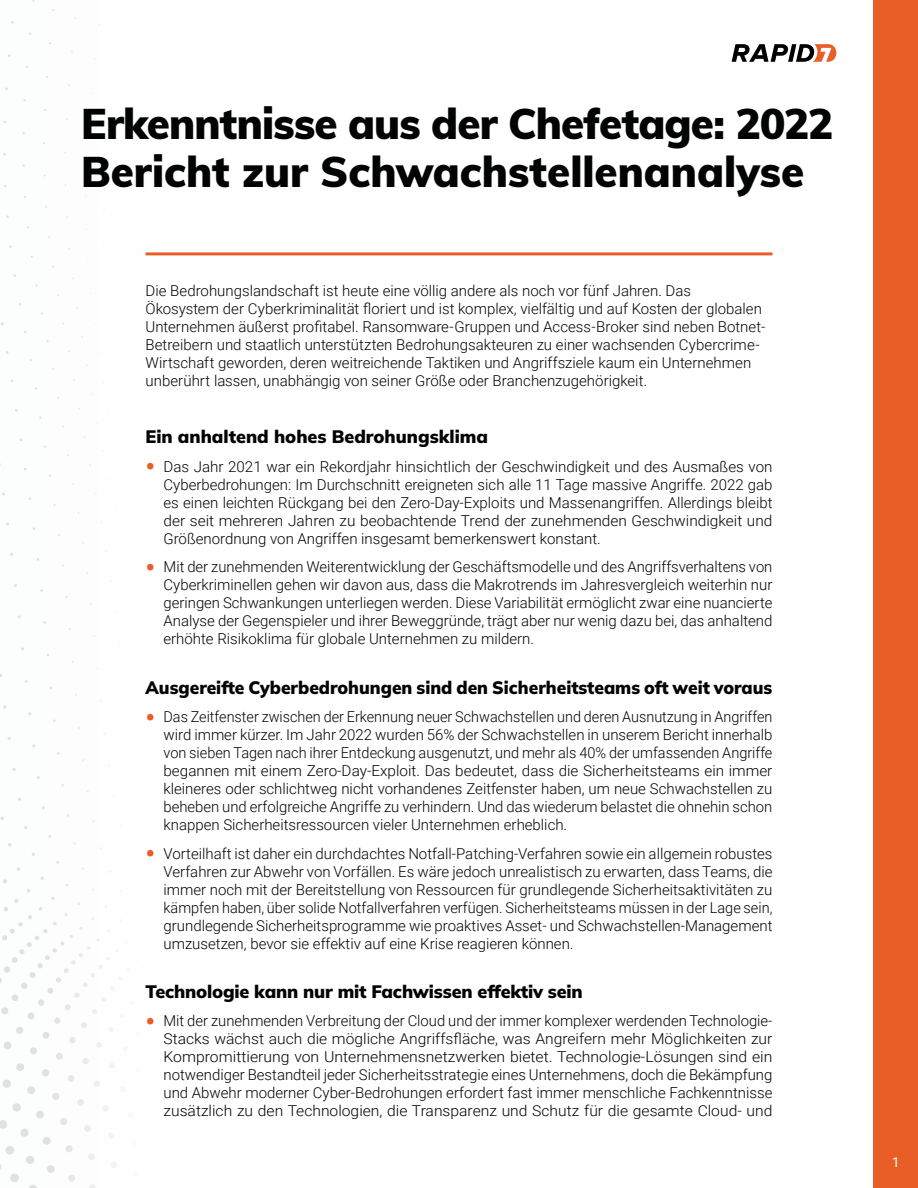
<style>
.page{position:relative;width:918px;height:1188px;background:#fff}
.page>*{position:absolute;margin:0;border:0;box-sizing:border-box;transform-origin:0 0}
.t1{font:900 42px/48px "Muli";letter-spacing:-.005em;color:#020303}
.t2{font:900 18px "Mulish";color:#020303}
.Body{font:300 15px/18px "Roboto";color:#020303;text-align:justify}
.Body-2{font:300 15px/18px "Roboto";color:#020303;text-align:justify;scale:.96 1}
.t3{font:13.5px "Roboto";color:#fff}
.s1{font-weight:700;font-size:27px;color:#e85e26}
</style>
<div class="page">
<svg style="left:732px;top:44px;width:104px;height:18px"></svg>
<div style="left:874px;top:0;width:44px;height:1188px;background:#e85e26"></div>
<svg style="left:3px;top:879px;width:4px;height:4px"></svg>
<svg style="left:16px;top:867px;width:4px;height:4px"></svg>
<svg style="left:8px;top:843px;width:4px;height:4px"></svg>
<svg style="left:4px;top:1041px;width:8px;height:9px"></svg>
<svg style="left:16px;top:1027px;width:7px;height:7px"></svg>
<svg style="left:0;top:899px;width:45px;height:120px"></svg>
<svg style="left:87px;top:939px;width:12px;height:10px"></svg>
<svg style="left:3px;top:1079px;width:8px;height:9px"></svg>
<svg style="left:16px;top:1063px;width:8px;height:8px"></svg>
<svg style="left:30px;top:1047px;width:7px;height:8px"></svg>
<svg style="left:42px;top:1032px;width:7px;height:7px"></svg>
<svg style="left:54px;top:1017px;width:7px;height:7px"></svg>
<svg style="left:65px;top:1004px;width:6px;height:6px"></svg>
<svg style="left:34px;top:907px;width:49px;height:91px"></svg>
<svg style="left:0;top:1120px;width:7px;height:9px"></svg>
<svg style="left:12px;top:1103px;width:9px;height:9px"></svg>
<svg style="left:27px;top:1086px;width:8px;height:8px"></svg>
<svg style="left:42px;top:1069px;width:7px;height:8px"></svg>
<svg style="left:56px;top:1053px;width:7px;height:7px"></svg>
<svg style="left:69px;top:1037px;width:7px;height:6px"></svg>
<svg style="left:81px;top:1022px;width:6px;height:6px"></svg>
<svg style="left:92px;top:1009px;width:5px;height:5px"></svg>
<svg style="left:102px;top:997px;width:4px;height:5px"></svg>
<svg style="left:83px;top:957px;width:31px;height:33px"></svg>
<svg style="left:5px;top:1146px;width:9px;height:9px"></svg>
<svg style="left:20px;top:1128px;width:9px;height:9px"></svg>
<svg style="left:36px;top:1111px;width:8px;height:8px"></svg>
<svg style="left:52px;top:1093px;width:7px;height:7px"></svg>
<svg style="left:68px;top:1075px;width:7px;height:7px"></svg>
<svg style="left:83px;top:1058px;width:6px;height:6px"></svg>
<svg style="left:96px;top:1042px;width:6px;height:5px"></svg>
<svg style="left:109px;top:1027px;width:4px;height:5px"></svg>
<svg style="left:10px;top:1173px;width:9px;height:9px"></svg>
<svg style="left:26px;top:1155px;width:8px;height:9px"></svg>
<svg style="left:43px;top:1137px;width:8px;height:8px"></svg>
<svg style="left:60px;top:1118px;width:7px;height:7px"></svg>
<svg style="left:77px;top:1099px;width:7px;height:7px"></svg>
<svg style="left:94px;top:1081px;width:6px;height:6px"></svg>
<svg style="left:110px;top:1063px;width:4px;height:5px"></svg>
<svg style="left:29px;top:1184px;width:8px;height:4px"></svg>
<svg style="left:47px;top:1165px;width:8px;height:8px"></svg>
<svg style="left:65px;top:1145px;width:8px;height:7px"></svg>
<svg style="left:84px;top:1125px;width:7px;height:7px"></svg>
<svg style="left:103px;top:1106px;width:5px;height:5px"></svg>
<svg style="left:68px;top:1175px;width:7px;height:7px"></svg>
<svg style="left:88px;top:1153px;width:7px;height:7px"></svg>
<svg style="left:108px;top:1133px;width:6px;height:5px"></svg>
<svg style="left:89px;top:1184px;width:7px;height:4px"></svg>
<svg style="left:111px;top:1162px;width:5px;height:6px"></svg>
<hr style="left:146px;top:252px;width:627px;height:3px;background:#e85e26">
<p class="t1" style="left:81px;top:98px;width:754px">Erkenntnisse aus der Chefetage: 2022<br>Bericht zur Schwachstellenanalyse</p>
<p class="Body" style="left:146px;top:281px;width:621px;text-align:left">Die Bedrohungslandschaft ist heute eine völlig andere als noch vor fünf Jahren. Das Ökosystem der Cyberkriminalität floriert und ist komplex, vielfältig und auf Kosten der globalen Unternehmen äußerst profitabel. Ransomware-Gruppen und Access-Broker sind neben Botnet-Betreibern und staatlich unterstützten Bedrohungsakteuren zu einer wachsenden Cybercrime-Wirtschaft geworden, deren weitreichende Taktiken und Angriffsziele kaum ein Unternehmen unberührt lassen, unabhängig von seiner Größe oder Branchenzugehörigkeit.</p>
<h1 class="t2" style="left:146px;top:425px;width:344px">Ein anhaltend hohes Bedrohungsklima</h1>
<p class="Body" style="left:164px;top:457px;width:611px;text-indent:-18px"><span class="s1">•</span> Das Jahr 2021 war ein Rekordjahr hinsichtlich der Geschwindigkeit und des Ausmaßes von Cyberbedrohungen: Im Durchschnitt ereigneten sich alle 11 Tage massive Angriffe. 2022 gab es einen leichten Rückgang bei den Zero-Day-Exploits und Massenangriffen. Allerdings bleibt der seit mehreren Jahren zu beobachtende Trend der zunehmenden Geschwindigkeit und Größenordnung von Angriffen insgesamt bemerkenswert konstant.</p>
<p class="Body" style="left:164px;top:557px;width:611px;text-indent:-18px"><span class="s1">•</span> Mit der zunehmenden Weiterentwicklung der Geschäftsmodelle und des Angriffsverhaltens von Cyberkriminellen gehen wir davon aus, dass die Makrotrends im Jahresvergleich weiterhin nur geringen Schwankungen unterliegen werden. Diese Variabilität ermöglicht zwar eine nuancierte Analyse der Gegenspieler und ihrer Beweggründe, trägt aber nur wenig dazu bei, das anhaltend erhöhte Risikoklima für globale Unternehmen zu mildern.</p>
<h1 class="t2" style="left:146px;top:675px;width:628px">Ausgereifte Cyberbedrohungen sind den Sicherheitsteams oft weit voraus</h1>
<p class="Body-2" style="left:164px;top:707px;width:636px;text-indent:-18px"><span class="s1">•</span> Das Zeitfenster zwischen der Erkennung neuer Schwachstellen und deren Ausnutzung in Angriffen wird immer kürzer. Im Jahr 2022 wurden 56% der Schwachstellen in unserem Bericht innerhalb von sieben Tagen nach ihrer Entdeckung ausgenutzt, und mehr als 40% der umfassenden Angriffe begannen mit einem Zero-Day-Exploit. Das bedeutet, dass die Sicherheitsteams ein immer kleineres oder schlichtweg nicht vorhandenes Zeitfenster haben, um neue Schwachstellen zu beheben und erfolgreiche Angriffe zu verhindern. Und das wiederum belastet die ohnehin schon knappen Sicherheitsressourcen vieler Unternehmen erheblich.</p>
<p class="Body" style="left:164px;top:844px;width:611px;text-indent:-18px"><span class="s1">•</span> Vorteilhaft ist daher ein durchdachtes Notfall-Patching-Verfahren sowie ein allgemein robustes Verfahren zur Abwehr von Vorfällen. Es wäre jedoch unrealistisch zu erwarten, dass Teams, die immer noch mit der Bereitstellung von Ressourcen für grundlegende Sicherheitsaktivitäten zu kämpfen haben, über solide Notfallverfahren verfügen. Sicherheitsteams müssen in der Lage sein, grundlegende Sicherheitsprogramme wie proaktives Asset- und Schwachstellen-Management umzusetzen, bevor sie effektiv auf eine Krise reagieren können.</p>
<h1 class="t2" style="left:146px;top:980px;width:439px">Technologie kann nur mit Fachwissen effektiv sein</h1>
<p class="Body" style="left:164px;top:1011px;width:611px;text-indent:-18px"><span class="s1">•</span> Mit der zunehmenden Verbreitung der Cloud und der immer komplexer werdenden Technologie-Stacks wächst auch die mögliche Angriffsfläche, was Angreifern mehr Möglichkeiten zur Kompromittierung von Unternehmensnetzwerken bietet. Technologie-Lösungen sind ein notwendiger Bestandteil jeder Sicherheitsstrategie eines Unternehmens, doch die Bekämpfung und Abwehr moderner Cyber-Bedrohungen erfordert fast immer menschliche Fachkenntnisse zusätzlich zu den Technologien, die Transparenz und Schutz für die gesamte Cloud- und</p>
<p class="t3" style="left:892px;top:1153px;width:9px">1</p>
</div>
